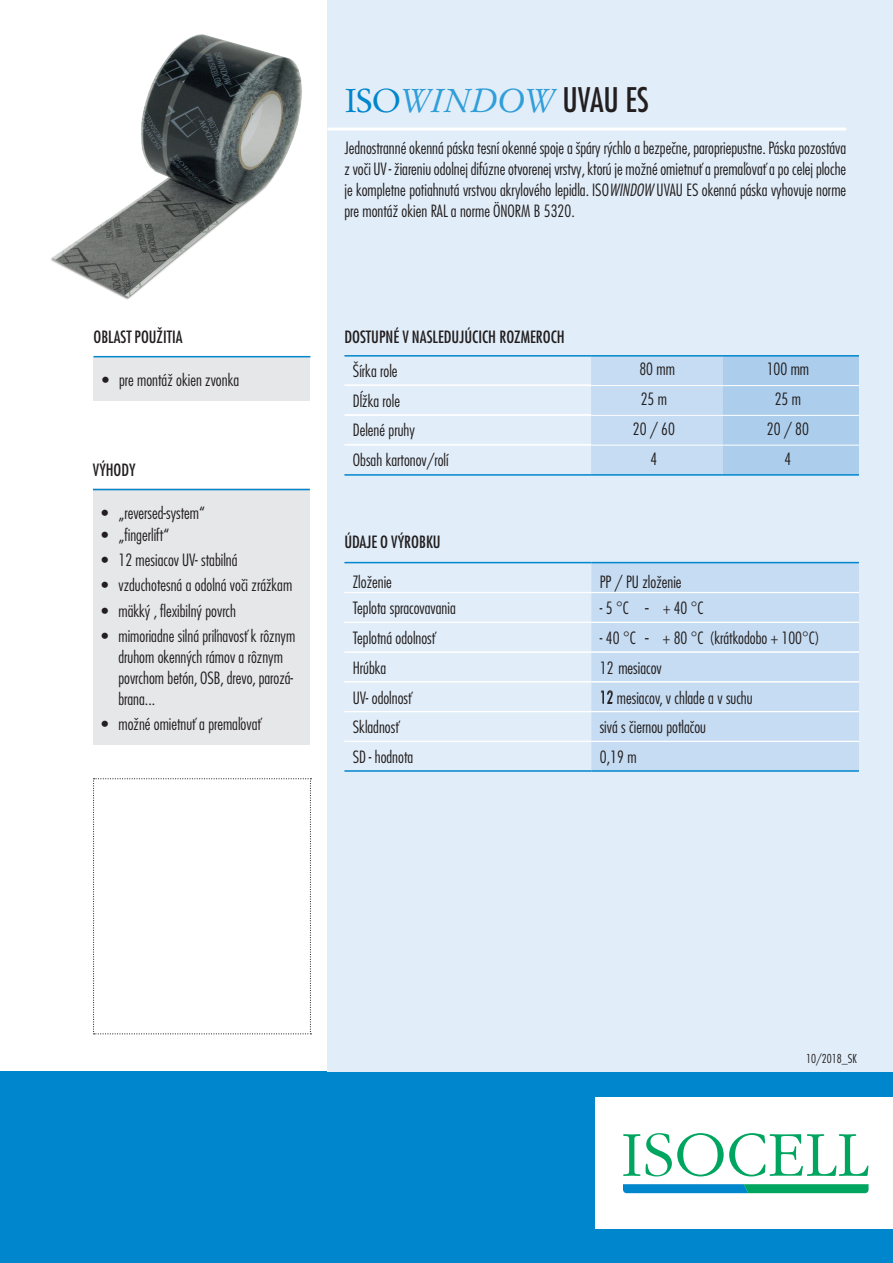
<style>
.page{position:relative;width:893px;height:1263px;background:#fff}
.page>*{position:absolute;margin:0;border:0;box-sizing:border-box;transform-origin:0 0}
.t1{font:italic 33px "Stempel Garamond LT Pro";letter-spacing:-.03em;color:#309ed8}
.t2{font:300 condensed 16.5px/29.7px "Futura LT Pro";color:#231f20}
.t3{font:500 condensed 16.5px "Futura LT Pro";color:#231f20}
.t4{font:300 condensed 12px "Futura LT Pro";color:#231f20}
.s1{font-style:normal;color:#0086cc}
.s2{font-family:"Futura LT Pro";font-weight:500;font-style:normal;font-stretch:condensed;color:#231f20}
.s3{font-style:italic}
</style>
<div class="page">
<div style="left:0;top:1071px;width:893px;height:192px;background:#0086cc"></div>
<div style="left:595px;top:1097px;width:298px;height:132px;background:#fff"></div>
<svg style="left:623px;top:1133px;width:245px;height:43px"></svg>
<svg style="left:623px;top:1184px;width:245px;height:9px;background:#069898"></svg>
<div style="left:327px;top:0;width:566px;height:1071px;background:#e1edf8"></div>
<hr style="left:327px;top:128px;width:519px;height:3px;background:#fff">
<svg style="left:93px;top:778px;width:218px;height:256px"></svg>
<svg style="left:591px;top:357px;width:268px;height:117px;background:#b9d5ef"></svg>
<hr style="left:344px;top:385px;width:247px;height:1px;background:#fff">
<hr style="left:591px;top:385px;width:132px;height:1px;background:#fff">
<hr style="left:723px;top:385px;width:136px;height:1px;background:#fff">
<hr style="left:344px;top:415px;width:247px;height:1px;background:#fff">
<hr style="left:591px;top:415px;width:132px;height:1px;background:#fff">
<hr style="left:723px;top:415px;width:136px;height:1px;background:#fff">
<hr style="left:344px;top:445px;width:247px;height:1px;background:#fff">
<hr style="left:591px;top:445px;width:132px;height:1px;background:#fff">
<hr style="left:723px;top:445px;width:136px;height:1px;background:#fff">
<hr style="left:344px;top:355px;width:247px;height:2px;background:#0086cc">
<hr style="left:591px;top:355px;width:132px;height:2px;background:#0086cc">
<hr style="left:723px;top:355px;width:136px;height:2px;background:#0086cc">
<hr style="left:344px;top:474px;width:247px;height:2px;background:#0086cc">
<hr style="left:591px;top:474px;width:132px;height:2px;background:#0086cc">
<hr style="left:723px;top:474px;width:136px;height:2px;background:#0086cc">
<div style="left:591px;top:563px;width:268px;height:207px;background:#c6dcf2"></div>
<hr style="left:344px;top:562px;width:247px;height:1px;background:#0086cc">
<hr style="left:591px;top:562px;width:268px;height:1px;background:#0086cc">
<hr style="left:344px;top:651px;width:247px;height:1px;background:#fff">
<hr style="left:591px;top:651px;width:268px;height:1px;background:#fff">
<hr style="left:344px;top:681px;width:247px;height:1px;background:#fff">
<hr style="left:591px;top:681px;width:268px;height:1px;background:#fff">
<hr style="left:344px;top:770px;width:247px;height:2px;background:#0086cc">
<hr style="left:591px;top:770px;width:268px;height:2px;background:#0086cc">
<img style="left:50px;top:34px;width:252px;height:266px">
<hr style="left:344px;top:384px;width:247px;height:1px;background:#fff">
<hr style="left:344px;top:414px;width:247px;height:1px;background:#fff">
<hr style="left:344px;top:444px;width:247px;height:1px;background:#fff">
<hr style="left:344px;top:592px;width:247px;height:1px;background:#fff">
<hr style="left:591px;top:592px;width:268px;height:1px;background:#fff">
<hr style="left:344px;top:622px;width:247px;height:1px;background:#fff">
<hr style="left:591px;top:622px;width:268px;height:1px;background:#fff">
<hr style="left:344px;top:652px;width:247px;height:1px;background:#fff">
<hr style="left:591px;top:652px;width:268px;height:1px;background:#fff">
<hr style="left:344px;top:682px;width:247px;height:1px;background:#fff">
<hr style="left:591px;top:682px;width:268px;height:1px;background:#fff">
<hr style="left:344px;top:711px;width:247px;height:1px;background:#fff">
<hr style="left:591px;top:711px;width:268px;height:1px;background:#fff">
<hr style="left:344px;top:741px;width:247px;height:1px;background:#fff">
<hr style="left:591px;top:741px;width:268px;height:1px;background:#fff">
<div style="left:94px;top:356px;width:216px;height:45px;background:#e6e7e9"></div>
<hr style="left:94px;top:356px;width:216px;height:1px;background:#0086cc">
<div style="left:93px;top:488px;width:217px;height:256px;background:#e6e7e9"></div>
<hr style="left:93px;top:489px;width:217px;height:1px;background:#0086cc">
<p class="t3" style="left:94px;top:326px;width:91px">OBLAST POUŽITIA</p>
<p class="t2" style="left:102px;top:365px;width:139px">• pre montáž okien zvonka</p>
<p class="t3" style="left:93px;top:459px;width:44px">VÝHODY</p>
<p class="t2" style="left:101px;top:498px;width:105px">• „reversed-system“</p>
<p class="t2" style="left:101px;top:520px;width:69px">• „fingerlift“</p>
<p class="t2" style="left:101px;top:545px;width:138px">• 12 mesiacov UV- stabilná</p>
<p class="t2" style="left:101px;top:570px;width:192px">• vzduchotesná a odolná voči zrážkam</p>
<p class="t2" style="left:101px;top:596px;width:136px">• mäkký , flexibilný povrch</p>
<p class="t2" style="left:118px;top:625px;width:178px;line-height:21px;text-indent:-17px">• mimoriadne silná priľnavosť k rôznym druhom okenných rámov a rôznym povrchom betón, OSB, drevo, parozá&shy;brana...</p>
<p class="t2" style="left:101px;top:709px;width:161px">• možné omietnuť a premaľovať</p>
<h1 class="t1" style="left:344px;top:80px;width:306px"><span class="s1">ISO</span>WINDOW <span class="s2">UVAU ES</span></h1>
<p class="t2" style="left:344px;top:137px;width:503px;line-height:21px;text-align:justify">Jednostranné okenná páska tesní okenné spoje a špáry rýchlo a bezpečne, paropriepustne. Páska pozostáva z voči UV - žiareniu odolnej difúzne otvorenej vrstvy, ktorú je možné omietnuť a premaľovať a po celej ploche je kompletne potiahnutá vrstvou akrylového lepidla. ISO<span class="s3">WINDOW</span> UVAU ES okenná páska vyhovuje norme pre montáž okien RAL a norme ÖNORM B 5320.</p>
<p class="t3" style="left:344px;top:325px;width:222px">DOSTUPNÉ V NASLEDUJÚCICH ROZMEROCH</p>
<p class="t2" style="left:353px;top:356px;width:97px">Šírka role<br>Dĺžka role<br>Delené pruhy<br>Obsah kartonov/rolí</p>
<p class="t3" style="left:344px;top:530px;width:98px">ÚDAJE O VÝROBKU</p>
<p class="t2" style="left:639px;top:354px;width:37px">80 mm</p>
<p class="t2" style="left:767px;top:354px;width:44px">100 mm</p>
<p class="t2" style="left:641px;top:384px;width:28px">25 m</p>
<p class="t2" style="left:775px;top:384px;width:28px">25 m</p>
<p class="t2" style="left:633px;top:414px;width:43px">20 / 60</p>
<p class="t2" style="left:767px;top:414px;width:43px">20 / 80</p>
<p class="t2" style="left:650px;top:444px;width:8px">4</p>
<p class="t2" style="left:784px;top:444px;width:8px">4</p>
<p class="t2" style="left:353px;top:567px;width:41px">Zloženie</p>
<p class="t2" style="left:600px;top:567px;width:83px">PP / PU zloženie</p>
<p class="t2" style="left:353px;top:593px;width:104px">Teplota spracovavania<br>Teplotná odolnosť<br>Hrúbka<br>UV- odolnosť</p>
<p class="t2" style="left:600px;top:593px;width:105px">- 5 °C - + 40 °C</p>
<p class="t2" style="left:600px;top:623px;width:221px">- 40 °C - + 80 °C (krátkodobo + 100°C)<br>12 mesiacov</p>
<p class="t2" style="left:600px;top:683px;width:154px">12 mesiacov, v chlade a v suchu</p>
<p class="t2" style="left:353px;top:712px;width:48px">Skladnosť</p>
<p class="t2" style="left:600px;top:712px;width:108px">sivá s čiernou potlačou</p>
<p class="t2" style="left:353px;top:742px;width:62px">SD - hodnota</p>
<p class="t2" style="left:600px;top:742px;width:38px">0,19 m</p>
<p class="t4" style="left:806px;top:1051px;width:52px">10/2018_SK</p>
</div>
